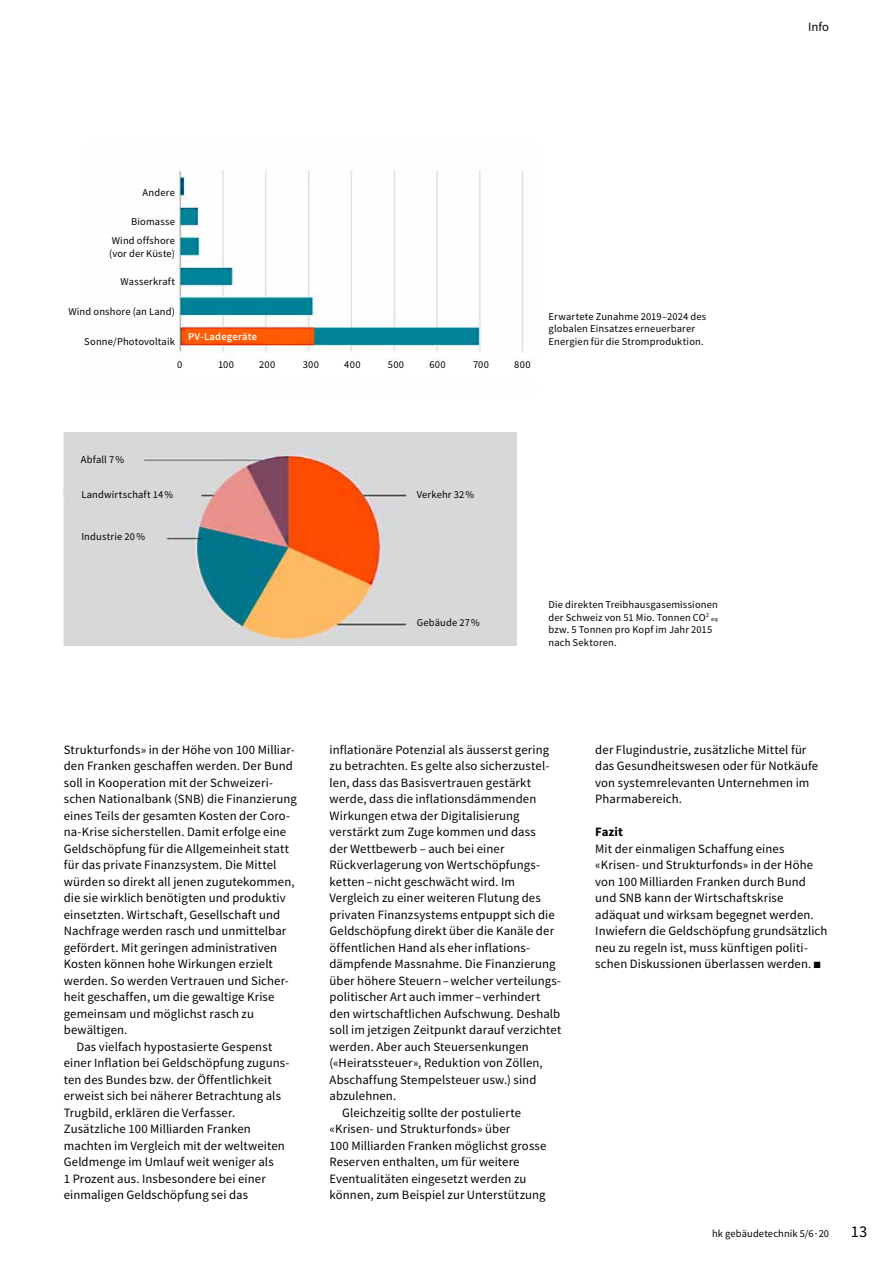
<style>
.page{position:relative;width:893px;height:1263px;background:#fff}
.page>*{position:absolute;margin:0;border:0;box-sizing:border-box;transform-origin:0 0}
.t1{font:16.5px "Source Sans Pro";color:#000}
.t2{font:12.75px/16.5px "Source Sans Pro";letter-spacing:.01em;color:#000}
.t3{font:700 12.75px "Source Sans Pro";letter-spacing:.01em;color:#000}
.t4{font:10.5px/12.8px "Source Sans Pro";letter-spacing:.015em;color:#000}
.t5{font:600 10.5px "Source Sans Pro";letter-spacing:.02em;color:#fff}
.t6{font:6.15px "Source Sans Pro";color:#000}
</style>
<div class="page">
<img style="left:64px;top:432px;width:453px;height:213px">
<img style="left:176px;top:170px;width:351px;height:190px">
<p class="t4" style="left:143px;top:186px;width:34px">Andere</p>
<p class="t4" style="left:112px;top:213px;width:65px;line-height:18.5px;text-align:right">Biomasse<br>Wind offshore</p>
<p class="t4" style="left:109px;top:247px;width:67px">(vor der Kü ste)</p>
<p class="t4" style="left:121px;top:275px;width:56px">Wasserkraft</p>
<p class="t4" style="left:68px;top:305px;width:108px">Wind onshore (an Land)</p>
<p class="t4" style="left:84px;top:335px;width:92px">Sonne/Photovoltaik</p>
<p class="t5" style="left:188px;top:330px;width:70px">PV-Ladegeräte</p>
<p class="t4" style="left:177px;top:358px;width:7px">0</p>
<p class="t4" style="left:218px;top:358px;width:18px">100</p>
<p class="t4" style="left:259px;top:358px;width:18px">200</p>
<p class="t4" style="left:303px;top:358px;width:18px">300</p>
<p class="t4" style="left:344px;top:358px;width:18px">400</p>
<p class="t4" style="left:388px;top:358px;width:18px">500</p>
<p class="t4" style="left:429px;top:358px;width:18px">600</p>
<p class="t4" style="left:473px;top:358px;width:18px">700</p>
<p class="t4" style="left:514px;top:358px;width:18px">800</p>
<p class="t4" style="left:549px;top:310px;width:159px">Erwartete Zunahme 2019–2024 des globalen Einsatzes erneuerbarer<br>Energien für die Stromproduktion.</p>
<p class="t4" style="left:81px;top:453px;width:45px">Abfall 7%</p>
<p class="t4" style="left:81px;top:488px;width:93px">Landwirtschaft 14%</p>
<p class="t4" style="left:81px;top:530px;width:65px">Industrie 20%</p>
<p class="t4" style="left:417px;top:488px;width:59px">Verkehr 32%</p>
<p class="t4" style="left:417px;top:616px;width:65px">Gebäude 27%</p>
<p class="t4" style="left:549px;top:598px;width:171px">Die direkten Treibhausgasemissionen der Schweiz von 51 Mio. Tonnen CO<sup>2</sup></p>
<p class="t6" style="left:711px;top:615px;width:8px">eq</p>
<p class="t4" style="left:549px;top:623px;width:165px">bzw. 5 Tonnen pro Kopf im Jahr 2015 nach Sektoren.</p>
<p class="t2" style="left:808px;top:18px;width:23px">Info</p>
<p class="t2" style="left:64px;top:741px;width:232px">Strukturfonds» in der Höhe von 100 Milliar-</p>
<p class="t2" style="left:64px;top:758px;width:231px">den Franken geschaffen werden. Der Bund</p>
<p class="t2" style="left:64px;top:774px;width:211px">soll in Kooperation mit der Schweizeri-</p>
<p class="t2" style="left:64px;top:791px;width:235px">schen Nationalbank (SNB) die Finanzierung</p>
<p class="t2" style="left:64px;top:807px;width:228px">eines Teils der gesamten Kosten der Coro-</p>
<p class="t2" style="left:64px;top:824px;width:224px">na-Krise sicherstellen. Damit erfolge eine</p>
<p class="t2" style="left:64px;top:840px;width:227px">Geldschöpfung für die Allgemeinheit statt</p>
<p class="t2" style="left:64px;top:857px;width:214px">für das private Finanzsystem. Die Mittel</p>
<p class="t2" style="left:64px;top:873px;width:232px">würden so direkt all jenen zugutekommen,</p>
<p class="t2" style="left:64px;top:890px;width:224px">die sie wirklich benötigten und produktiv</p>
<p class="t2" style="left:64px;top:906px;width:218px">einsetzten. Wirtschaft, Gesellschaft und</p>
<p class="t2" style="left:64px;top:923px;width:224px">Nachfrage werden rasch und unmittelbar</p>
<p class="t2" style="left:64px;top:939px;width:215px">gefördert. Mit geringen administrativen</p>
<p class="t2" style="left:64px;top:956px;width:211px">Kosten können hohe Wirkungen erzielt</p>
<p class="t2" style="left:64px;top:972px;width:227px">werden. So werden Vertrauen und Sicher-</p>
<p class="t2" style="left:64px;top:989px;width:212px">heit geschaffen, um die gewaltige Krise</p>
<p class="t2" style="left:64px;top:1005px;width:192px">gemeinsam und möglichst rasch zu</p>
<p class="t2" style="left:64px;top:1022px;width:65px">bewä ltigen.</p>
<p class="t2" style="left:77px;top:1038px;width:197px">Das vielfach hypostasierte Gespenst</p>
<p class="t2" style="left:64px;top:1055px;width:227px">einer Inflation bei Geldschöpfung zuguns-</p>
<p class="t2" style="left:64px;top:1071px;width:209px">ten des Bundes bzw. der Öffentlichkeit</p>
<p class="t2" style="left:64px;top:1088px;width:219px">erweist sich bei nä herer Betrachtung als</p>
<p class="t2" style="left:64px;top:1104px;width:173px">Trugbild, erklären die Verfasser.</p>
<p class="t2" style="left:64px;top:1121px;width:189px">Zusätzliche 100 Milliarden Franken</p>
<p class="t2" style="left:64px;top:1137px;width:223px">machten im Vergleich mit der weltweiten</p>
<p class="t2" style="left:64px;top:1154px;width:211px">Geldmenge im Umlauf weit weniger als</p>
<p class="t2" style="left:64px;top:1170px;width:203px">1 Prozent aus. Insbesondere bei einer</p>
<p class="t2" style="left:64px;top:1187px;width:186px">einmaligen Geldschöpfung sei das</p>
<p class="t2" style="left:330px;top:741px;width:221px">inflationä re Potenzial als ä usserst gering</p>
<p class="t2" style="left:330px;top:758px;width:221px">zu betrachten. Es gelte also sicherzustel-</p>
<p class="t2" style="left:330px;top:774px;width:203px">len, dass das Basisvertrauen gestä rkt</p>
<p class="t2" style="left:330px;top:791px;width:208px">werde, dass die inflationsdä mmenden</p>
<p class="t2" style="left:330px;top:807px;width:192px">Wirkungen etwa der Digitalisierung</p>
<p class="t2" style="left:330px;top:824px;width:208px">verstä rkt zum Zuge kommen und dass</p>
<p class="t2" style="left:330px;top:840px;width:176px">der Wettbewerb – auch bei einer</p>
<p class="t2" style="left:330px;top:857px;width:212px">Rückverlagerung von Wertschöpfungs-</p>
<p class="t2" style="left:330px;top:873px;width:187px">ketten–nicht geschwächt wird. Im</p>
<p class="t2" style="left:330px;top:890px;width:213px">Vergleich zu einer weiteren Flutung des</p>
<p class="t2" style="left:330px;top:906px;width:227px">privaten Finanzsystems entpuppt sich die</p>
<p class="t2" style="left:330px;top:923px;width:226px">Geldschöpfung direkt über die Kanäle der</p>
<p class="t2" style="left:330px;top:939px;width:202px">öffentlichen Hand als eher inflations-</p>
<p class="t2" style="left:330px;top:956px;width:228px">dämpfende Massnahme. Die Finanzierung</p>
<p class="t2" style="left:330px;top:972px;width:233px">über höhere Steuern–welcher verteilungs-</p>
<p class="t2" style="left:330px;top:989px;width:212px">politischer Art auch immer – verhindert</p>
<p class="t2" style="left:330px;top:1005px;width:232px">den wirtschaftlichen Aufschwung. Deshalb</p>
<p class="t2" style="left:330px;top:1022px;width:233px">soll im jetzigen Zeitpunkt darauf verzichtet</p>
<p class="t2" style="left:330px;top:1038px;width:201px">werden. Aber auch Steuersenkungen</p>
<p class="t2" style="left:330px;top:1055px;width:215px">(«Heiratssteuer», Reduktion von Zöllen,</p>
<p class="t2" style="left:330px;top:1071px;width:208px">Abschaffung Stempelsteuer usw.) sind</p>
<p class="t2" style="left:330px;top:1088px;width:68px">abzulehnen.</p>
<p class="t2" style="left:342px;top:1104px;width:180px">Gleichzeitig sollte der postulierte</p>
<p class="t2" style="left:330px;top:1121px;width:182px">«Krisen- und Strukturfonds» über</p>
<p class="t2" style="left:330px;top:1137px;width:218px">100 Milliarden Franken möglichst grosse</p>
<p class="t2" style="left:330px;top:1154px;width:192px">Reserven enthalten, um für weitere</p>
<p class="t2" style="left:330px;top:1170px;width:199px">Eventualitäten eingesetzt werden zu</p>
<p class="t2" style="left:330px;top:1187px;width:218px">können, zum Beispiel zur Unterstützung</p>
<p class="t2" style="left:595px;top:741px;width:224px">der Flugindustrie, zusätzliche Mittel für das Gesundheitswesen oder für Notkä ufe von systemrelevanten Unternehmen im Pharmabereich.</p>
<p class="t3" style="left:595px;top:823px;width:29px">Fazit</p>
<p class="t2" style="left:595px;top:840px;width:234px">Mit der einmaligen Schaffung eines «Krisen- und Strukturfonds» in der Höhe von 100 Milliarden Franken durch Bund und SNB kann der Wirtschaftskrise adäquat und wirksam begegnet werden.<br>Inwiefern die Geldschöpfung grundsätzlich neu zu regeln ist, muss künftigen politi&shy;schen Diskussionen überlassen werden. ■</p>
<p class="t4" style="left:712px;top:1227px;width:119px">hk gebäudetechnik 5/6·20</p>
<p class="t1" style="left:851px;top:1221px;width:18px">13</p>
</div>
